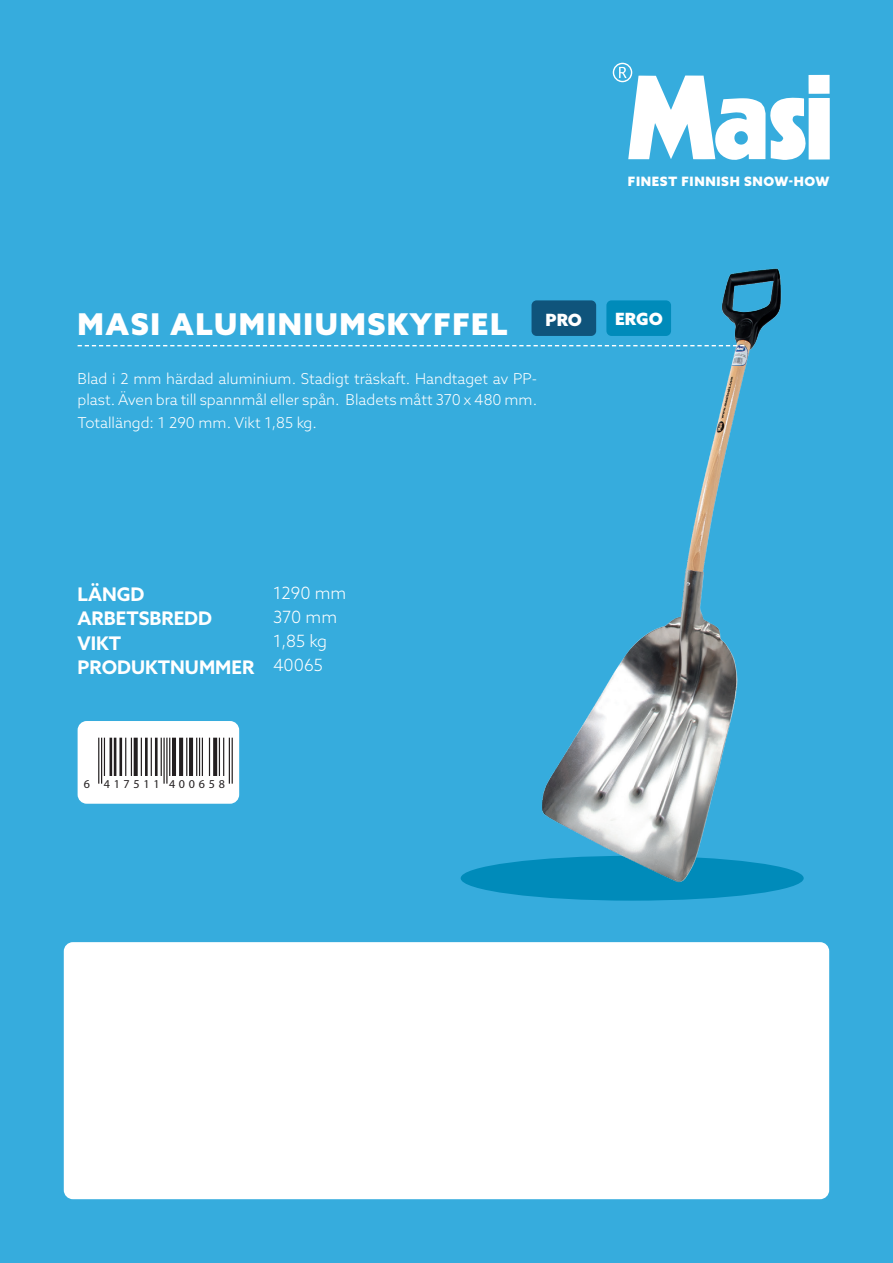
<style>
.page{position:relative;width:893px;height:1263px;background:#36acdd}
.page>*{position:absolute;margin:0;border:0;box-sizing:border-box;transform-origin:0 0}
.t1{font:900 30px "Azo Sans";letter-spacing:.05em;color:#fff}
.t2{font:700 18.75px/24.3px "Azo Sans";color:#fff}
.t3{font:300 16.8px/24px "Azo Sans";color:#fff}
.t4{font:900 16.8px "Azo Sans";color:#fff}
.t5{font:300 15px/21px "Azo Sans";color:#fff}
.t6{font:900 12.9px "Azo Sans";letter-spacing:.05em;color:#fff}
.t7{font:12px "Myriad Pro";letter-spacing:.31em;color:#231f20}
</style>
<div class="page">
<div style="left:78px;top:721px;width:161px;height:83px;background:#fff;border-radius:9px"></div>
<div style="left:64px;top:942px;width:765px;height:257px;background:#fff;border-radius:9px"></div>
<svg style="left:613px;top:63px;width:217px;height:97px"></svg>
<img style="left:480px;top:269px;width:324px;height:632px">
<hr style="left:98px;top:738px;width:1px;height:46px;background:#231f20">
<hr style="left:101px;top:738px;width:1px;height:46px;background:#231f20">
<hr style="left:104px;top:738px;width:1px;height:38px;background:#231f20">
<hr style="left:110px;top:738px;width:2px;height:38px;background:#231f20">
<hr style="left:114px;top:738px;width:2px;height:38px;background:#231f20">
<hr style="left:119px;top:738px;width:3px;height:38px;background:#231f20">
<hr style="left:125px;top:738px;width:1px;height:38px;background:#231f20">
<hr style="left:131px;top:738px;width:1px;height:38px;background:#231f20">
<svg style="left:134px;top:738px;width:4px;height:38px"></svg>
<hr style="left:141px;top:738px;width:1px;height:38px;background:#231f20">
<hr style="left:145px;top:738px;width:3px;height:38px;background:#231f20">
<hr style="left:151px;top:738px;width:1px;height:38px;background:#231f20">
<hr style="left:155px;top:738px;width:3px;height:38px;background:#231f20">
<hr style="left:161px;top:738px;width:1px;height:38px;background:#231f20">
<hr style="left:163px;top:738px;width:2px;height:46px;background:#231f20">
<hr style="left:166px;top:738px;width:2px;height:46px;background:#231f20">
<hr style="left:169px;top:738px;width:1px;height:38px;background:#231f20">
<hr style="left:172px;top:738px;width:4px;height:38px;background:#231f20">
<svg style="left:179px;top:738px;width:4px;height:38px"></svg>
<hr style="left:186px;top:738px;width:1px;height:38px;background:#231f20">
<hr style="left:189px;top:738px;width:4px;height:38px;background:#231f20">
<hr style="left:196px;top:738px;width:1px;height:38px;background:#231f20">
<hr style="left:199px;top:738px;width:1px;height:38px;background:#231f20">
<hr style="left:202px;top:738px;width:1px;height:38px;background:#231f20">
<hr style="left:209px;top:738px;width:1px;height:38px;background:#231f20">
<svg style="left:213px;top:738px;width:4px;height:38px"></svg>
<hr style="left:219px;top:738px;width:1px;height:38px;background:#231f20">
<hr style="left:223px;top:738px;width:1px;height:38px;background:#231f20">
<hr style="left:229px;top:738px;width:1px;height:46px;background:#231f20">
<hr style="left:232px;top:738px;width:1px;height:46px;background:#231f20">
<svg style="left:78px;top:345px;width:666px;height:1px"></svg>
<div style="left:531px;top:300px;width:65px;height:36px;background:#0f547b;border-radius:5px"></div>
<div style="left:606px;top:300px;width:65px;height:36px;background:#008bba;border-radius:5px"></div>
<p class="t6" style="left:628px;top:173px;width:203px">FINEST FINNISH SNOW-HOW</p>
<h1 class="t1" style="left:78px;top:304px;width:431px">MASI ALUMINIUMSKYFFEL</h1>
<p class="t4" style="left:546px;top:308px;width:38px">PRO</p>
<p class="t4" style="left:615px;top:308px;width:49px">ERGO</p>
<p class="t5" style="left:78px;top:368px;width:461px">Blad i 2 mm härdad aluminium. Stadigt träskaft. Handtaget av PP&shy;plast. Även bra till spannmål eller spån. Bladets mått 370 x 480 mm.</p>
<p class="t5" style="left:78px;top:412px;width:241px">Totallängd: 1 290 mm. Vikt 1,85 kg.</p>
<p class="t2" style="left:78px;top:582px;width:178px">LÄNGD<br>ARBETSBREDD<br>VIKT<br>PRODUKTNUMMER</p>
<p class="t3" style="left:273px;top:581px;width:75px">1290 mm<br>370 mm<br>1,85 kg<br>40065</p>
<p class="t7" style="left:84px;top:776px;width:143px">6 417511 400658</p>
</div>
